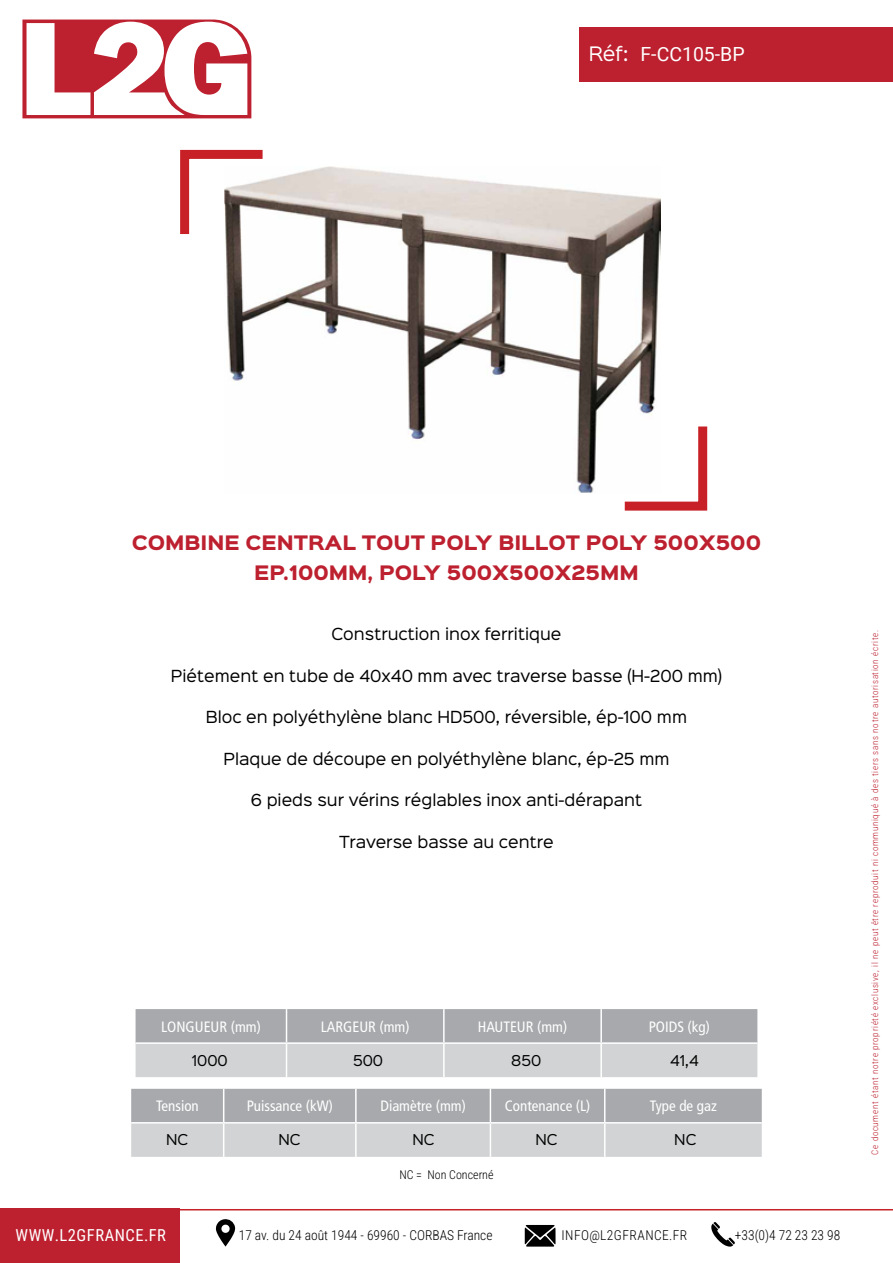
<style>
.page{position:relative;width:893px;height:1263px;background:#fff}
.page>*{position:absolute;margin:0;border:0;box-sizing:border-box;transform-origin:0 0}
.t1{font:19.5px "Roboto";color:#fff}
.t2{font:900 18px "Sinkin Sans 800";color:#bd202f}
.t3{font:18px "Sinkin Sans 400";color:#fff}
.t4{font:16.5px "Roboto Condensed";letter-spacing:.035em;color:#fff}
.t5{font:15px "Sinkin Sans 400";color:#000}
.t6{font:condensed 15px "Frutiger LT Std";color:#fff}
.t7{font:300 13.5px "Roboto Condensed";color:#000}
.t8{font:13.5px "Sinkin Sans 400";color:#000}
.t9{font:300 13.5px "Roboto Condensed";letter-spacing:.035em;color:#000}
.t10{font:300 12px "Roboto Condensed";color:#000}
.t11{font:300 9px "Roboto Condensed";letter-spacing:.075em;color:#bd2030}
</style>
<div class="page">
<div style="left:579px;top:27px;width:314px;height:54px;background:#bd202f"></div>
<svg style="left:624px;top:426px;width:84px;height:85px"></svg>
<svg style="left:180px;top:149px;width:83px;height:85px"></svg>
<svg style="left:136px;top:1009px;width:621px;height:68px;background:#bcbec0"></svg>
<hr style="left:286px;top:1009px;width:1px;height:33px;background:#fff">
<hr style="left:443px;top:1009px;width:2px;height:33px;background:#fff">
<hr style="left:600px;top:1009px;width:2px;height:33px;background:#fff">
<hr style="left:136px;top:1042px;width:151px;height:2px;background:#fff">
<hr style="left:287px;top:1042px;width:157px;height:2px;background:#fff">
<hr style="left:286px;top:1044px;width:1px;height:33px;background:#fff">
<hr style="left:444px;top:1042px;width:157px;height:2px;background:#fff">
<hr style="left:443px;top:1044px;width:2px;height:33px;background:#fff">
<hr style="left:601px;top:1042px;width:156px;height:2px;background:#fff">
<hr style="left:600px;top:1044px;width:2px;height:33px;background:#fff">
<svg style="left:131px;top:1089px;width:631px;height:68px;background:#bcbec0"></svg>
<hr style="left:223px;top:1089px;width:1px;height:33px;background:#fff">
<hr style="left:355px;top:1089px;width:2px;height:33px;background:#fff">
<hr style="left:490px;top:1089px;width:1px;height:33px;background:#fff">
<hr style="left:604px;top:1089px;width:1px;height:33px;background:#fff">
<hr style="left:131px;top:1122px;width:93px;height:1px;background:#fff">
<hr style="left:224px;top:1122px;width:132px;height:1px;background:#fff">
<hr style="left:223px;top:1123px;width:1px;height:34px;background:#fff">
<hr style="left:356px;top:1122px;width:134px;height:1px;background:#fff">
<hr style="left:355px;top:1123px;width:2px;height:34px;background:#fff">
<hr style="left:490px;top:1122px;width:115px;height:1px;background:#fff">
<hr style="left:490px;top:1123px;width:1px;height:34px;background:#fff">
<hr style="left:605px;top:1122px;width:157px;height:1px;background:#fff">
<hr style="left:604px;top:1123px;width:1px;height:34px;background:#fff">
<div style="left:0;top:1209px;width:180px;height:54px;background:#bd202f"></div>
<hr style="left:180px;top:1209px;width:713px;height:1px;background:#c72127">
<svg style="left:216px;top:1219px;width:19px;height:27px"></svg>
<svg style="left:525px;top:1225px;width:30px;height:21px"></svg>
<svg style="left:711px;top:1222px;width:24px;height:24px"></svg>
<img style="left:225px;top:166px;width:436px;height:328px">
<svg style="left:22px;top:20px;width:229px;height:98px"></svg>
<p class="t3" style="left:589px;top:39px;width:41px">Réf:</p>
<h1 class="t1" style="left:640px;top:40px;width:106px">F-CC105-BP</h1>
<p class="t2" style="left:132px;top:533px;width:631px">COMBINE CENTRAL TOUT POLY BILLOT POLY 500X500</p>
<p class="t2" style="left:254px;top:563px;width:386px">EP.100MM, POLY 500X500X25MM</p>
<p class="t5" style="left:332px;top:622px;width:231px">Construction inox ferritique</p>
<p class="t5" style="left:171px;top:663px;width:553px">Piétement en tube de 40x40 mm avec traverse basse (H-200 mm)</p>
<p class="t5" style="left:206px;top:704px;width:483px">Bloc en polyéthylène blanc HD500, réversible, ép-100 mm</p>
<p class="t5" style="left:223px;top:746px;width:447px">Plaque de découpe en polyéthylène blanc, ép-25 mm</p>
<p class="t5" style="left:251px;top:787px;width:393px">6 pieds sur vérins réglables inox anti-dérapant</p>
<p class="t5" style="left:339px;top:829px;width:216px">Traverse basse au centre</p>
<p class="t6" style="left:161px;top:1018px;width:101px">LONGUEUR (mm)</p>
<p class="t6" style="left:321px;top:1018px;width:90px">LARGEUR (mm)</p>
<p class="t6" style="left:478px;top:1018px;width:91px">HAUTEUR (mm)</p>
<p class="t6" style="left:649px;top:1018px;width:63px">POIDS (kg)</p>
<p class="t8" style="left:192px;top:1049px;width:37px">1000</p>
<p class="t8" style="left:353px;top:1049px;width:32px">500</p>
<p class="t8" style="left:511px;top:1049px;width:32px">850</p>
<p class="t8" style="left:670px;top:1049px;width:30px">41,4</p>
<p class="t6" style="left:156px;top:1097px;width:44px">Tension</p>
<p class="t6" style="left:247px;top:1097px;width:88px">Puissance (kW)</p>
<p class="t6" style="left:380px;top:1097px;width:87px">Diamètre (mm)</p>
<p class="t6" style="left:505px;top:1097px;width:87px">Contenance (L)</p>
<p class="t6" style="left:650px;top:1097px;width:69px">Type de gaz</p>
<p class="t8" style="left:166px;top:1128px;width:24px">NC</p>
<p class="t8" style="left:279px;top:1128px;width:24px">NC</p>
<p class="t8" style="left:412px;top:1128px;width:24px">NC</p>
<p class="t8" style="left:535px;top:1128px;width:24px">NC</p>
<p class="t8" style="left:674px;top:1128px;width:24px">NC</p>
<p class="t10" style="left:399px;top:1166px;width:96px">NC = Non Concerné</p>
<p class="t4" style="left:16px;top:1224px;width:152px">WWW.L2GFRANCE.FR</p>
<p class="t7" style="left:239px;top:1226px;width:255px">17 av. du 24 août 1944 - 69960 - CORBAS France</p>
<p class="t9" style="left:561px;top:1226px;width:127px">INFO@L2GFRANCE.FR</p>
<p class="t7" style="left:735px;top:1226px;width:107px">+33(0)4 72 23 23 98</p>
<p class="t11" style="left:868px;top:1155px;width:526px;rotate:-90deg">Ce document étant notre propriété exclusive, il ne peut être reproduit ni communiqué à des tiers sans notre autorisation écrite.</p>
</div>
